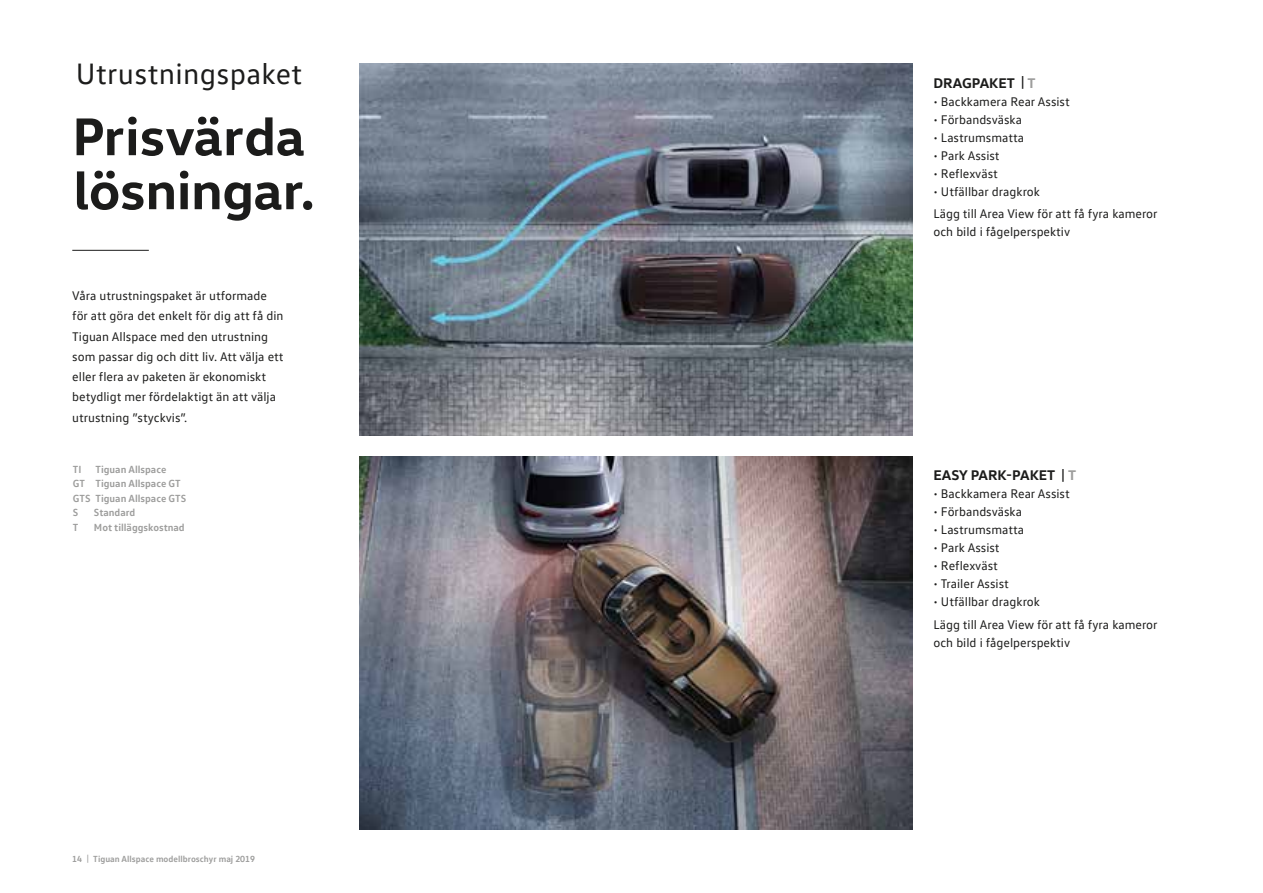
<style>
.page{position:relative;width:1263px;height:893px;background:#fff}
.page>*{position:absolute;margin:0;border:0;box-sizing:border-box;transform-origin:0 0}
.t1{font:700 54px/54px "VW Head";color:#1c1c1b}
.t2{font:30px "VW Text";letter-spacing:.01em;color:#1c1c1b}
.t3{font:700 14.25px "VW Head";color:#1c1c1b}
.t4{font:12.75px/20.2px "VW Text";color:#1c1c1b}
.t5{font:700 10.5px/14.4px "VW Text";color:#9d9d9c}
.t6{font:700 9px "VW Text";color:#9d9d9c}
.s1{color:#9d9d9c}
</style>
<div class="page">
<hr style="left:72px;top:250px;width:77px;height:1px;background:#1c1c1b">
<img style="left:359px;top:64px;width:553px;height:372px">
<img style="left:359px;top:456px;width:553px;height:373px">
<h2 class="t2" style="left:76px;top:55px;width:228px">Utrustningspaket</h2>
<h1 class="t1" style="left:72px;top:107px;width:244px">Prisvärda lösningar.</h1>
<p class="t4" style="left:72px;top:285px;width:213px">Våra utrustningspaket är utformade för att göra det enkelt för dig att få din Tiguan Allspace med den utrustning som passar dig och ditt liv. Att välja ett eller flera av paketen är ekonomiskt betydligt mer fördelaktigt än att välja utrustning ”styckvis”.</p>
<p class="t5" style="left:73px;top:462px;width:115px;text-indent:23px">Tiguan Allspace<br>GT Tiguan Allspace GT<br>GTS Tiguan Allspace GTS<br>S</p>
<p class="t5" style="left:73px;top:462px;width:10px">TI</p>
<p class="t5" style="left:94px;top:505px;width:43px">Standard</p>
<p class="t5" style="left:73px;top:519px;width:7px">T</p>
<p class="t5" style="left:94px;top:519px;width:92px">Mot tilläggskostnad</p>
<p class="t6" style="left:72px;top:853px;width:184px">14 | Tiguan Allspace modellbroschyr maj 2019</p>
<p class="t3" style="left:933px;top:74px;width:104px">DRAGPAKET | <span class="s1">T</span></p>
<p class="t4" style="left:933px;top:91px;width:138px">• Backkamera Rear Assist</p>
<p class="t4" style="left:933px;top:109px;width:90px">• Förbandsväska</p>
<p class="t4" style="left:933px;top:127px;width:92px">• Lastrumsmatta</p>
<p class="t4" style="left:933px;top:145px;width:68px">• Park Assist</p>
<p class="t4" style="left:933px;top:163px;width:66px">• Reflexväst</p>
<p class="t4" style="left:933px;top:180px;width:226px;line-height:22.2px">• Utfällbar dragkrok<br>Lägg till Area View för att få fyra kameror</p>
<p class="t4" style="left:933px;top:221px;width:138px">och bild i fågelperspektiv</p>
<p class="t3" style="left:933px;top:466px;width:144px">EASY PARK-PAKET | <span class="s1">T</span></p>
<p class="t4" style="left:933px;top:483px;width:138px">• Backkamera Rear Assist</p>
<p class="t4" style="left:933px;top:501px;width:90px">• Förbandsväska</p>
<p class="t4" style="left:933px;top:519px;width:92px">• Lastrumsmatta</p>
<p class="t4" style="left:933px;top:537px;width:68px">• Park Assist</p>
<p class="t4" style="left:933px;top:555px;width:66px">• Reflexväst</p>
<p class="t4" style="left:933px;top:573px;width:77px">• Trailer Assist</p>
<p class="t4" style="left:933px;top:590px;width:226px;line-height:22.2px">• Utfällbar dragkrok<br>Lägg till Area View för att få fyra kameror</p>
<p class="t4" style="left:933px;top:632px;width:138px">och bild i fågelperspektiv</p>
</div>
